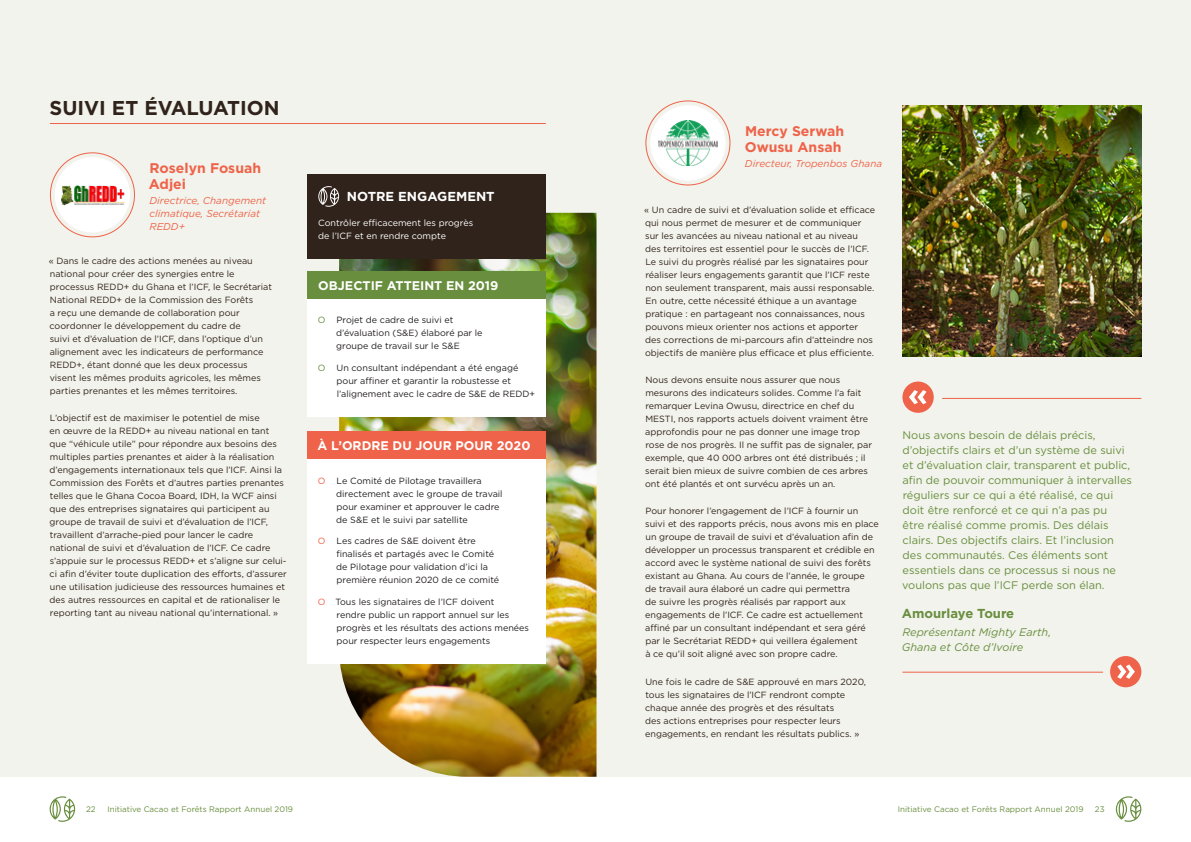
<style>
.page{position:relative;width:1191px;height:842px;background:#fff}
.page>*{position:absolute;margin:0;border:0;box-sizing:border-box;transform-origin:0 0}
.t1{font:700 20px "Gotham";color:#30231b}
.t2{font:700 14px/16px "Gotham";color:#ee6349}
.t3{font:700 13px "Gotham";color:#fff}
.t4{font:700 13px "Gotham";color:#688e3e}
.t5{font:700 12.5px "Gotham";color:#fff}
.t6{font:11px/15px "Gotham";color:#688e3e}
.t7{font:italic 11px/15px "Gotham";color:#688e3e}
.t8{font:italic 10px/13px "Gotham";color:#ee6349}
.t9{font:9px/13px "Gotham";color:#30231b}
.t10{font:9px/13px "Gotham";color:#231f20}
.t11{font:9px/13px "Gotham";color:#fff}
.t12{font:8px "Gotham";color:#688e3e}
.s1{color:#688e3e}
.s2{color:#ee6349}
</style>
<div class="page">
<div style="left:0;top:0;width:595px;height:777px;background:#f2f3ec"></div>
<div style="left:595px;top:0;width:596px;height:777px;background:#f2f3ec"></div>
<svg style="left:50px;top:796px;width:25px;height:26px"></svg>
<svg style="left:1115px;top:796px;width:26px;height:26px"></svg>
<img style="left:339px;top:213px;width:257px;height:564px">
<hr style="left:50px;top:123px;width:496px;height:1px;background:#ee6349">
<div style="left:307px;top:174px;width:239px;height:84px;background:#30231b"></div>
<div style="left:307px;top:299px;width:239px;height:118px;background:#fff"></div>
<div style="left:307px;top:459px;width:239px;height:204px;background:#fff"></div>
<svg style="left:318px;top:186px;width:21px;height:21px"></svg>
<div style="left:307px;top:272px;width:239px;height:27px;background:#688e3e"></div>
<div style="left:307px;top:432px;width:239px;height:27px;background:#ee6349"></div>
<hr style="left:942px;top:398px;width:199px;height:1px;background:#ee6349">
<hr style="left:902px;top:672px;width:201px;height:1px;background:#ee6349">
<div style="left:55px;top:157px;width:75px;height:76px;background:#fff;border-radius:50%"></div>
<div style="left:650px;top:105px;width:75px;height:76px;background:#fff;border-radius:50%"></div>
<img style="left:658px;top:121px;width:60px;height:44px">
<img style="left:902px;top:105px;width:239px;height:251px">
<img style="left:61px;top:185px;width:64px;height:21px">
<div style="left:902px;top:382px;width:31px;height:31px;background:#ee6349;border-radius:50%"></div>
<svg style="left:909px;top:390px;width:17px;height:14px"></svg>
<div style="left:1110px;top:656px;width:31px;height:31px;background:#ee6349;border-radius:50%"></div>
<svg style="left:1117px;top:664px;width:17px;height:15px"></svg>
<h1 class="t1" style="left:50px;top:94px;width:232px">SUIVI ET ÉVALUATION</h1>
<h2 class="t2" style="left:149px;top:159px;width:114px">Roselyn Fosuah<br>Adjei</h2>
<p class="t8" style="left:149px;top:194px;width:118px">Directrice, Changement climatique, Secrétariat<br>REDD+</p>
<p class="t9" style="left:49px;top:254px;width:225px">« Dans le cadre des actions menées au niveau national pour créer des synergies entre le processus REDD+ du Ghana et l’ICF, le Secrétariat National REDD+ de la Commission des Forêts<br>a reçu une demande de collaboration pour coordonner le développement du cadre de<br>suivi et d’évaluation de l’ICF, dans l’optique d’un alignement avec les indicateurs de performance REDD+, étant donné que les deux processus visent les mêmes produits agricoles, les mêmes parties prenantes et les mêmes territoires.</p>
<p class="t9" style="left:50px;top:411px;width:239px">L’objectif est de maximiser le potentiel de mise<br>en œuvre de la REDD+ au niveau national en tant que “véhicule utile” pour répondre aux besoins des multiples parties prenantes et aider à la réalisation d’engagements internationaux tels que l’ICF. Ainsi la Commission des Forêts et d’autres parties prenantes telles que le Ghana Cocoa Board, IDH, la WCF ainsi que des entreprises signataires qui participent au groupe de travail de suivi et d’évaluation de l’ICF, travaillent d’arrache-pied pour lancer le cadre national de suivi et d’évaluation de l’ICF. Ce cadre s’appuie sur le processus REDD+ et s’aligne sur celui&shy;ci afin d’éviter toute duplication des efforts, d’assurer une utilisation judicieuse des ressources humaines et des autres ressources en capital et de rationaliser le reporting tant au niveau national qu’international. »</p>
<h3 class="t3" style="left:347px;top:188px;width:149px">NOTRE ENGAGEMENT</h3>
<p class="t11" style="left:318px;top:216px;width:156px">Contrôler efficacement les progrès de l’ICF et en rendre compte</p>
<h3 class="t5" style="left:318px;top:277px;width:182px">OBJECTIF ATTEINT EN 2019</h3>
<p class="t10" style="left:336px;top:313px;width:148px;text-indent:-18px"><span class="s1">Ο</span> Projet de cadre de suivi et d’évaluation (S&amp;E) élaboré par le groupe de travail sur le S&amp;E</p>
<p class="t10" style="left:336px;top:361px;width:200px;text-indent:-19px"><span class="s1">Ο</span> Un consultant indépendant a été engagé pour affiner et garantir la robustesse et l’alignement avec le cadre de S&amp;E de REDD+</p>
<h3 class="t5" style="left:317px;top:438px;width:214px">À L’ORDRE DU JOUR POUR 2020</h3>
<p class="t10" style="left:336px;top:474px;width:168px;text-indent:-18px"><span class="s2">Ο</span> Le Comité de Pilotage travaillera directement avec le groupe de travail pour examiner et approuver le cadre de S&amp;E et le suivi par satellite</p>
<p class="t10" style="left:336px;top:534px;width:164px;text-indent:-18px"><span class="s2">Ο</span> Les cadres de S&amp;E doivent être finalisés et partagés avec le Comité de Pilotage pour validation d’ici la première réunion 2020 de ce comité</p>
<p class="t10" style="left:336px;top:595px;width:194px;text-indent:-19px"><span class="s2">Ο</span> Tous les signataires de l’ICF doivent<br>rendre public un rapport annuel sur les progrès et les résultats des actions menées pour respecter leurs engagements</p>
<h2 class="t2" style="left:745px;top:123px;width:101px">Mercy Serwah<br>Owusu Ansah</h2>
<p class="t8" style="left:745px;top:157px;width:139px">Directeur, Tropenbos Ghana</p>
<p class="t9" style="left:644px;top:203px;width:232px">« Un cadre de suivi et d’évaluation solide et efficace qui nous permet de mesurer et de communiquer sur les avancées au niveau national et au niveau<br>des territoires est essentiel pour le succès de l’ICF.<br>Le suivi du progrès réalisé par les signataires pour réaliser leurs engagements garantit que l’ICF reste non seulement transparent, mais aussi responsable.<br>En outre, cette nécessité éthique a un avantage pratique : en partageant nos connaissances, nous pouvons mieux orienter nos actions et apporter<br>des corrections de mi-parcours afin d’atteindre nos objectifs de manière plus efficace et plus efficiente.</p>
<p class="t9" style="left:645px;top:373px;width:228px">Nous devons ensuite nous assurer que nous mesurons des indicateurs solides. Comme l’a fait remarquer Levina Owusu, directrice en chef du MESTI, nos rapports actuels doivent vraiment être approfondis pour ne pas donner une image trop rose de nos progrès. Il ne suffit pas de signaler, par exemple, que 40 000 arbres ont été distribués ; il serait bien mieux de suivre combien de ces arbres ont été plantés et ont survécu après un an.</p>
<p class="t9" style="left:645px;top:504px;width:235px">Pour honorer l’engagement de l’ICF à fournir un suivi et des rapports précis, nous avons mis en place un groupe de travail de suivi et d’évaluation afin de développer un processus transparent et crédible en accord avec le système national de suivi des forêts existant au Ghana. Au cours de l’année, le groupe<br>de travail aura élaboré un cadre qui permettra<br>de suivre les progrès réalisés par rapport aux engagements de l’ICF. Ce cadre est actuellement affiné par un consultant indépendant et sera géré par le Secrétariat REDD+ qui veillera également<br>à ce qu’il soit aligné avec son propre cadre.</p>
<p class="t9" style="left:645px;top:675px;width:222px">Une fois le cadre de S&amp;E approuvé en mars 2020, tous les signataires de l’ICF rendront compte chaque année des progrès et des résultats<br>des actions entreprises pour respecter leurs engagements, en rendant les résultats publics. »</p>
<p class="t6" style="left:902px;top:427px;width:231px">Nous avons besoin de délais précis, d’objectifs clairs et d’un système de suivi et d’évaluation clair, transparent et public, afin de pouvoir communiquer à intervalles réguliers sur ce qui a été réalisé, ce qui doit être renforcé et ce qui n’a pas pu<br>être réalisé comme promis. Des délais clairs. Des objectifs clairs. Et l’inclusion des communautés. Ces éléments sont essentiels dans ce processus si nous ne voulons pas que l’ICF perde son élan.</p>
<h3 class="t4" style="left:901px;top:605px;width:114px">Amourlaye Toure</h3>
<p class="t7" style="left:902px;top:624px;width:151px">Représentant Mighty Earth,<br>Ghana et Côte d’Ivoire</p>
<p class="t12" style="left:86px;top:804px;width:11px">22</p>
<p class="t12" style="left:107px;top:804px;width:187px">Initiative Cacao et Forêts Rapport Annuel 2019</p>
<p class="t12" style="left:898px;top:804px;width:187px">Initiative Cacao et Forêts Rapport Annuel 2019</p>
<p class="t12" style="left:1094px;top:804px;width:11px">23</p>
</div>
